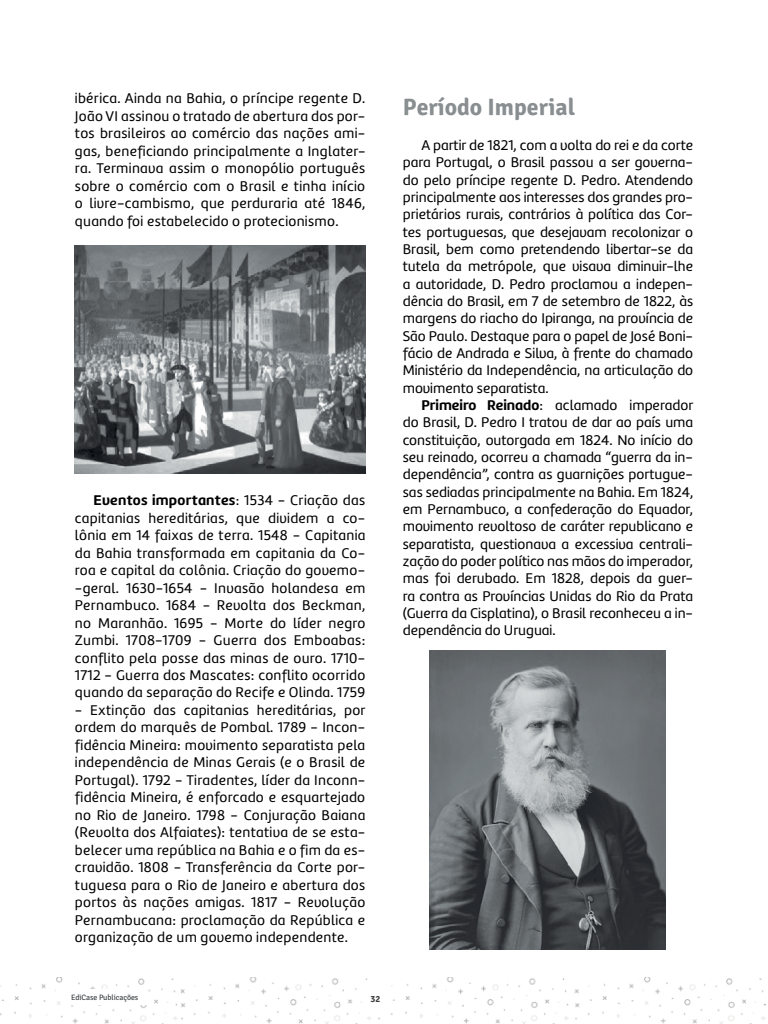
<style>
.page{position:relative;width:768px;height:1024px;background:#fff}
.page>*{position:absolute;margin:0;border:0;box-sizing:border-box;transform-origin:0 0}
.t1{font:700 23.6px "Signika Negative";color:#898e91}
.t2{font:14.6px/17.5px "Marine UP";letter-spacing:.015em;color:#000;text-align:justify}
.t3{font:700 9.2px "Signika Negative";color:#393c3f}
.t4{font:7.8px "Signika Negative";letter-spacing:-.01em;color:#393c3f}
.s1{font-weight:700}
</style>
<div class="page">
<img style="left:0;top:978px;width:765px;height:46px">
<div style="left:362px;top:986px;width:22px;height:22px;background:#fff"></div>
<div style="left:65px;top:989px;width:82px;height:15px;background:#fff"></div>
<img style="left:430px;top:650px;width:236px;height:300px">
<img style="left:75px;top:246px;width:290px;height:228px">
<p class="t2" style="left:75px;top:90px;width:292px">ibérica. Ainda na Bahia, o príncipe regente D.<br>João VI assinou o tratado de abertura dos por&shy;tos brasileiros ao comércio das nações ami&shy;gas, beneficiando principalmente a Inglater&shy;ra. Terminava assim o monopólio português sobre o comércio com o Brasil e tinha início o livre-cambismo, que perduraria até 1846, quando foi estabelecido o protecionismo.</p>
<p class="t2" style="left:75px;top:492px;width:292px;text-indent:19px"><span class="s1">Eventos importantes</span>: 1534 - Criação das capitanias hereditárias, que dividem a co&shy;lônia em 14 faixas de terra. 1548 - Capitania da Bahia transformada em capitania da Co&shy;roa e capital da colônia. Criação do govemo--geral. 1630-1654 - Invasão holandesa em Pernambuco. 1684 - Revolta dos Beckman, no Maranhão. 1695 - Morte do líder negro Zumbi. 1708-1709 - Guerra dos Emboabas: conflito pela posse das minas de ouro. 1710- 1712 - Guerra dos Mascates: conflito ocorrido quando da separação do Recife e Olinda. 1759</p>
<p class="t2" style="left:75px;top:701px;width:292px">- Extinção das capitanias hereditárias, por ordem do marquês de Pombal. 1789 - Incon&shy;fidência Mineira: movimento separatista pela independência de Minas Gerais (e o Brasil de Portugal). 1792 - Tiradentes, líder da Inconn&shy;fidência Mineira, é enforcado e esquartejado no Rio de Janeiro. 1798 - Conjuração Baiana (Revolta dos Alfaiates): tentativa de se esta&shy;belecer uma república na Bahia e o fim da es&shy;cravidão. 1808 - Transferência da Corte por&shy;tuguesa para o Rio de Janeiro e abertura dos portos às nações amigas. 1817 - Revolução Pernambucana: proclamação da República e organização de um govemo independente.</p>
<p class="t4" style="left:71px;top:993px;width:69px">EdiCase Publicações</p>
<p class="t3" style="left:371px;top:994px;width:11px">32</p>
<h1 class="t1" style="left:403px;top:93px;width:174px">Período Imperial</h1>
<p class="t2" style="left:403px;top:136px;width:292px;text-indent:19px">A partir de 1821, com a volta do rei e da corte para Portugal, o Brasil passou a ser governa&shy;do pelo príncipe regente D. Pedro. Atendendo principalmente aos interesses dos grandes pro&shy;prietários rurais, contrários à política das Cor&shy;tes portuguesas, que desejavam recolonizar o Brasil, bem como pretendendo libertar-se da tutela da metrópole, que visava diminuir-lhe a autoridade, D. Pedro proclamou a indepen&shy;dência do Brasil, em 7 de setembro de 1822, às margens do riacho do Ipiranga, na província de São Paulo. Destaque para o papel de José Boni&shy;fácio de Andrada e Silva, à frente do chamado Ministério da Independência, na articulação do movimento separatista.</p>
<p class="t2" style="left:403px;top:397px;width:292px;text-indent:19px"><span class="s1">Primeiro Reinado</span>: aclamado imperador do Brasil, D. Pedro I tratou de dar ao país uma constituição, outorgada em 1824. No início do seu reinado, ocorreu a chamada “guerra da in&shy;dependência”, contra as guarnições portugue&shy;sas sediadas principalmente na Bahia. Em 1824, em Pernambuco, a confederação do Equador, movimento revoltoso de caráter republicano e separatista, questionava a excessiva centrali&shy;zação do poder político nas mãos do imperador, mas foi derubado. Em 1828, depois da guer&shy;ra contra as Províncias Unidas do Rio da Prata (Guerra da Cisplatina), o Brasil reconheceu a in&shy;dependência do Uruguai.</p>
</div>
